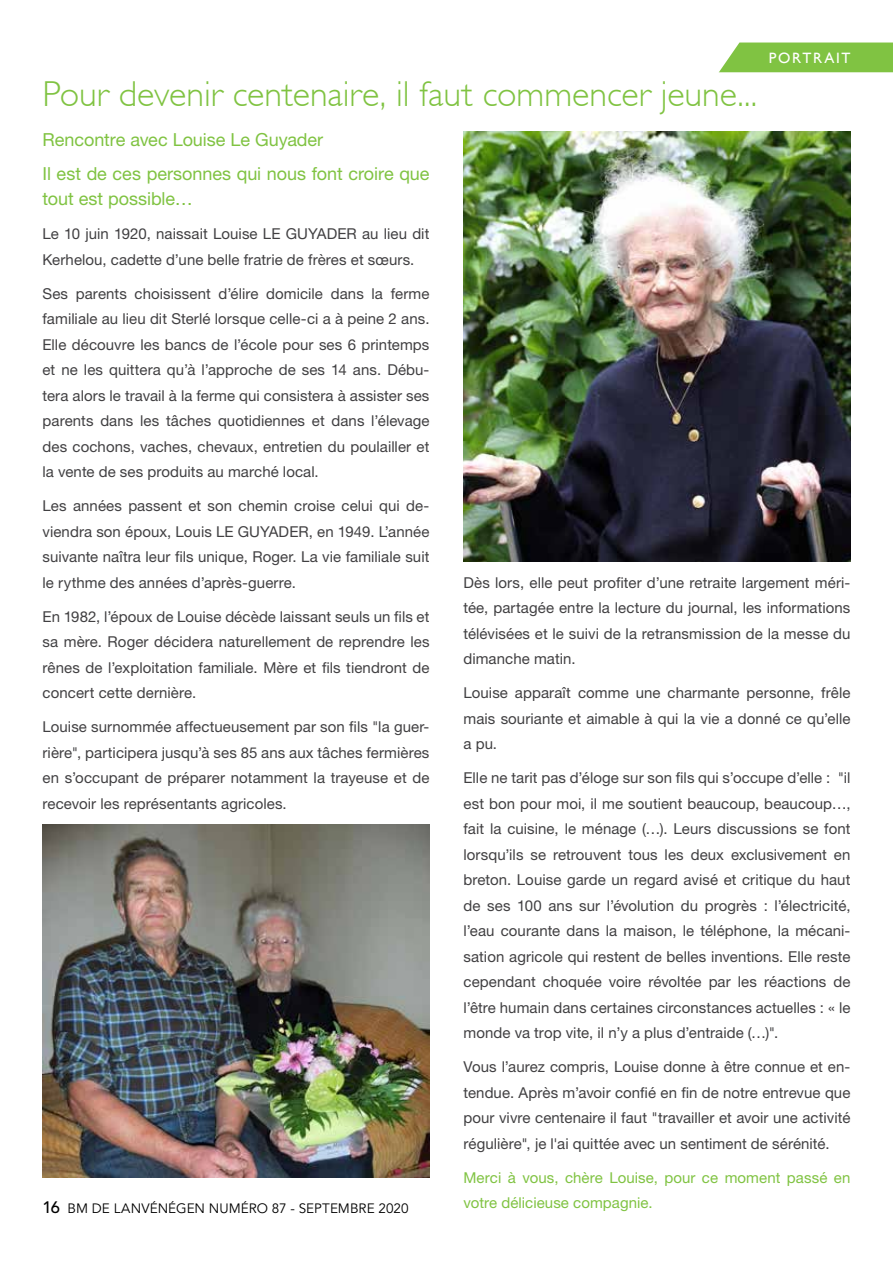
<style>
.page{position:relative;width:893px;height:1263px;background:#fff}
.page>*{position:absolute;margin:0;border:0;box-sizing:border-box;transform-origin:0 0}
.t1{font:300 36px "Gill Sans";color:#80c342}
.t2{font:18px/34px "Helvetica Neue LT Std";letter-spacing:-.005em;color:#80c342}
.t3{font:15px/25.5px "Helvetica Neue LT Std";letter-spacing:.005em;color:#414042;text-align:justify}
.t4{font:15px/25.5px "Helvetica Neue LT Std";letter-spacing:.005em;color:#80c342}
.t5{font:15px "Gill Sans";letter-spacing:.115em;color:#fff}
.t6{font:13.5px "Avenir LT Std";letter-spacing:.005em;color:#000}
.s1{font-weight:500;font-size:16.5px}
</style>
<div class="page">
<div style="left:719px;top:43px;width:174px;height:29px;background:#80c342"></div>
<img style="left:463px;top:132px;width:387px;height:429px">
<img style="left:43px;top:825px;width:386px;height:353px">
<h1 class="t1" style="left:43px;top:73px;width:716px">Pour devenir centenaire, il faut commencer jeune...</h1>
<p class="t5" style="left:769px;top:49px;width:83px">PORTRAIT</p>
<p class="t2" style="left:43px;top:122px;width:388px">Rencontre avec Louise Le Guyader<br>Il est de ces personnes qui nous font croire que</p>
<p class="t2" style="left:43px;top:181px;width:152px">tout est possible…</p>
<p class="t3" style="left:43px;top:221px;width:388px">Le 10 juin 1920, naissait Louise LE GUYADER au lieu dit<br>Kerhelou, cadette d’une belle fratrie de frères et sœurs.</p>
<p class="t3" style="left:43px;top:280px;width:388px">Ses parents choisissent d’élire domicile dans la ferme familiale au lieu dit Sterlé lorsque celle-ci a à peine 2 ans.<br>Elle découvre les bancs de l’école pour ses 6 printemps et ne les quittera qu’à l’approche de ses 14 ans. Débu&shy;tera alors le travail à la ferme qui consistera à assister ses parents dans les tâches quotidiennes et dans l’élevage des cochons, vaches, chevaux, entretien du poulailler et la vente de ses produits au marché local.</p>
<p class="t3" style="left:43px;top:493px;width:388px">Les années passent et son chemin croise celui qui de&shy;viendra son époux, Louis LE GUYADER, en 1949. L’année suivante naîtra leur fils unique, Roger. La vie familiale suit le rythme des années d’après-guerre.</p>
<p class="t3" style="left:43px;top:603px;width:388px">En 1982, l’époux de Louise décède laissant seuls un fils et sa mère. Roger décidera naturellement de reprendre les rênes de l’exploitation familiale. Mère et fils tiendront de concert cette dernière.</p>
<p class="t3" style="left:43px;top:714px;width:388px">Louise surnommée affectueusement par son fils "la guer&shy;rière", participera jusqu’à ses 85 ans aux tâches fermières en s’occupant de préparer notamment la trayeuse et de recevoir les représentants agricoles.</p>
<p class="t6" style="left:43px;top:1200px;width:368px"><span class="s1">16</span> BM DE LANVÉNÉGEN NUMÉRO 87 - SEPTEMBRE 2020</p>
<p class="t3" style="left:463px;top:569px;width:388px">Dès lors, elle peut profiter d’une retraite largement méri&shy;tée, partagée entre la lecture du journal, les informations télévisées et le suivi de la retransmission de la messe du dimanche matin.</p>
<p class="t3" style="left:463px;top:680px;width:388px">Louise apparaît comme une charmante personne, frêle mais souriante et aimable à qui la vie a donné ce qu’elle a pu.</p>
<p class="t3" style="left:463px;top:765px;width:388px">Elle ne tarit pas d’éloge sur son fils qui s’occupe d’elle : "il est bon pour moi, il me soutient beaucoup, beaucoup…, fait la cuisine, le ménage (…). Leurs discussions se font lorsqu’ils se retrouvent tous les deux exclusivement en breton. Louise garde un regard avisé et critique du haut de ses 100 ans sur l’évolution du progrès : l’électricité, l’eau courante dans la maison, le téléphone, la mécani&shy;sation agricole qui restent de belles inventions. Elle reste cependant choquée voire révoltée par les réactions de l’être humain dans certaines circonstances actuelles : « le monde va trop vite, il n’y a plus d’entraide (…)".</p>
<p class="t3" style="left:463px;top:1054px;width:388px">Vous l’aurez compris, Louise donne à être connue et en&shy;tendue. Après m’avoir confié en fin de notre entrevue que pour vivre centenaire il faut "travailler et avoir une activité régulière", je l'ai quittée avec un sentiment de sérénité.</p>
<p class="t4" style="left:463px;top:1164px;width:388px">Merci à vous, chère Louise, pour ce moment passé en votre délicieuse compagnie.</p>
</div>
